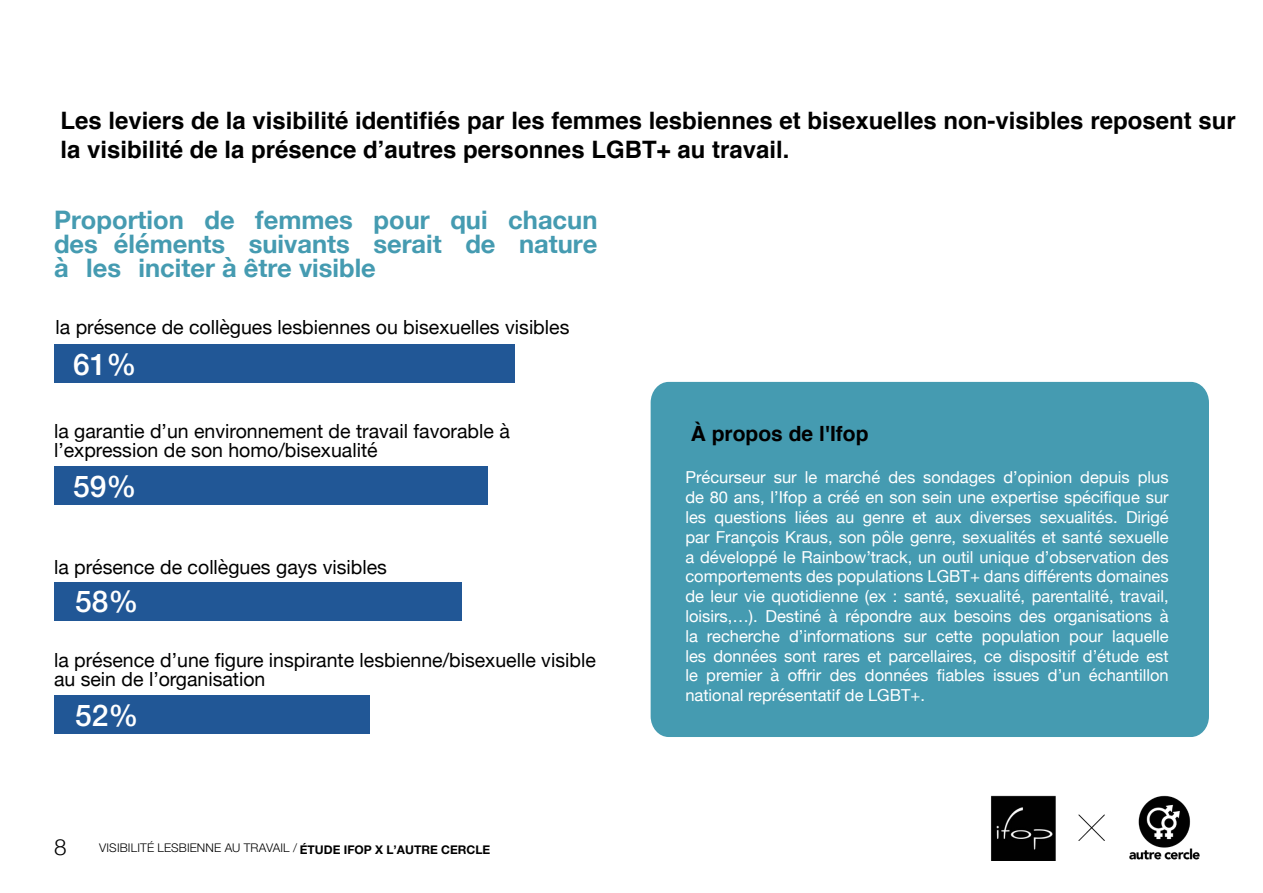
<style>
.page{position:relative;width:1263px;height:893px;background:#fff}
.page>*{position:absolute;margin:0;border:0;box-sizing:border-box;transform-origin:0 0}
.titre_de_section{font:500 30px "Helvetica Neue LT Std";color:#fff}
.T2{font:700 25.5px/24px "Helvetica Neue";color:#459bb1;text-align:justify}
.t1{font:700 24px/28.8px "Helvetica";color:#000}
.t2{font:300 22.5px "Helvetica Neue";color:#000}
.t3{font:700 21px "Helvetica";color:#000}
.T2-2{font:19.5px/19.5px "Helvetica Neue";color:#000}
.texte{font:16.5px/19.8px "Helvetica Neue";color:#fff;text-align:justify}
.t4{font:300 12px "Helvetica Neue LT Pro";letter-spacing:.01em;color:#000}
.s1{font-weight:700}
</style>
<div class="page">
<div style="left:651px;top:382px;width:558px;height:355px;background:#459bb1"></div>
<div style="left:54px;top:344px;width:460px;height:39px;background:#215796"></div>
<div style="left:54px;top:466px;width:434px;height:39px;background:#215796"></div>
<div style="left:54px;top:582px;width:407px;height:39px;background:#215796"></div>
<div style="left:54px;top:695px;width:316px;height:38px;background:#215796"></div>
<img style="left:991px;top:795px;width:209px;height:66px">
<h3 class="t1" style="left:60px;top:105px;width:1177px">Les leviers de la visibilité identifiés par les femmes lesbiennes et bisexuelles non-visibles reposent sur la visibilité de la présence d’autres personnes LGBT+ au travail.</h3>
<p class="T2" style="left:54px;top:209px;width:545px">Proportion de femmes pour qui chacun des éléments suivants serait de nature à les inciter à être visible</p>
<p class="T2-2" style="left:55px;top:319px;width:515px">la présence de collègues lesbiennes ou bisexuelles visibles</p>
<p class="titre_de_section" style="left:73px;top:346px;width:65px">61%</p>
<p class="T2-2" style="left:54px;top:422px;width:457px">la garantie d’un environnement de travail favorable à l’expression de son homo/bisexualité</p>
<p class="titre_de_section" style="left:73px;top:468px;width:65px">59%</p>
<p class="T2-2" style="left:54px;top:558px;width:334px">la présence de collègues gays visibles</p>
<p class="titre_de_section" style="left:75px;top:584px;width:65px">58%</p>
<p class="T2-2" style="left:54px;top:651px;width:543px">la présence d’une figure inspirante lesbienne/bisexuelle visible au sein de l’organisation</p>
<p class="titre_de_section" style="left:75px;top:697px;width:65px">52%</p>
<h3 class="t2" style="left:54px;top:828px;width:14px">8</h3>
<p class="t4" style="left:99px;top:841px;width:393px">VISIBILITÉ LESBIENNE AU TRAVAIL / <span class="s1">ÉTUDE IFOP X L’AUTRE CERCLE</span></p>
<p class="t3" style="left:691px;top:414px;width:179px">À propos de l'Ifop</p>
<p class="texte" style="left:685px;top:469px;width:485px">Précurseur sur le marché des sondages d’opinion depuis plus de 80 ans, l’Ifop a créé en son sein une expertise spécifique sur les questions liées au genre et aux diverses sexualités. Dirigé par François Kraus, son pôle genre, sexualités et santé sexuelle a développé le Rainbow’track, un outil unique d’observation des comportements des populations LGBT+ dans différents domaines de leur vie quotidienne (ex : santé, sexualité, parentalité, travail, loisirs,…). Destiné à répondre aux besoins des organisations à la recherche d’informations sur cette population pour laquelle les données sont rares et parcellaires, ce dispositif d’étude est le premier à offrir des données fiables issues d’un échantillon national représentatif de LGBT+.</p>
</div>
